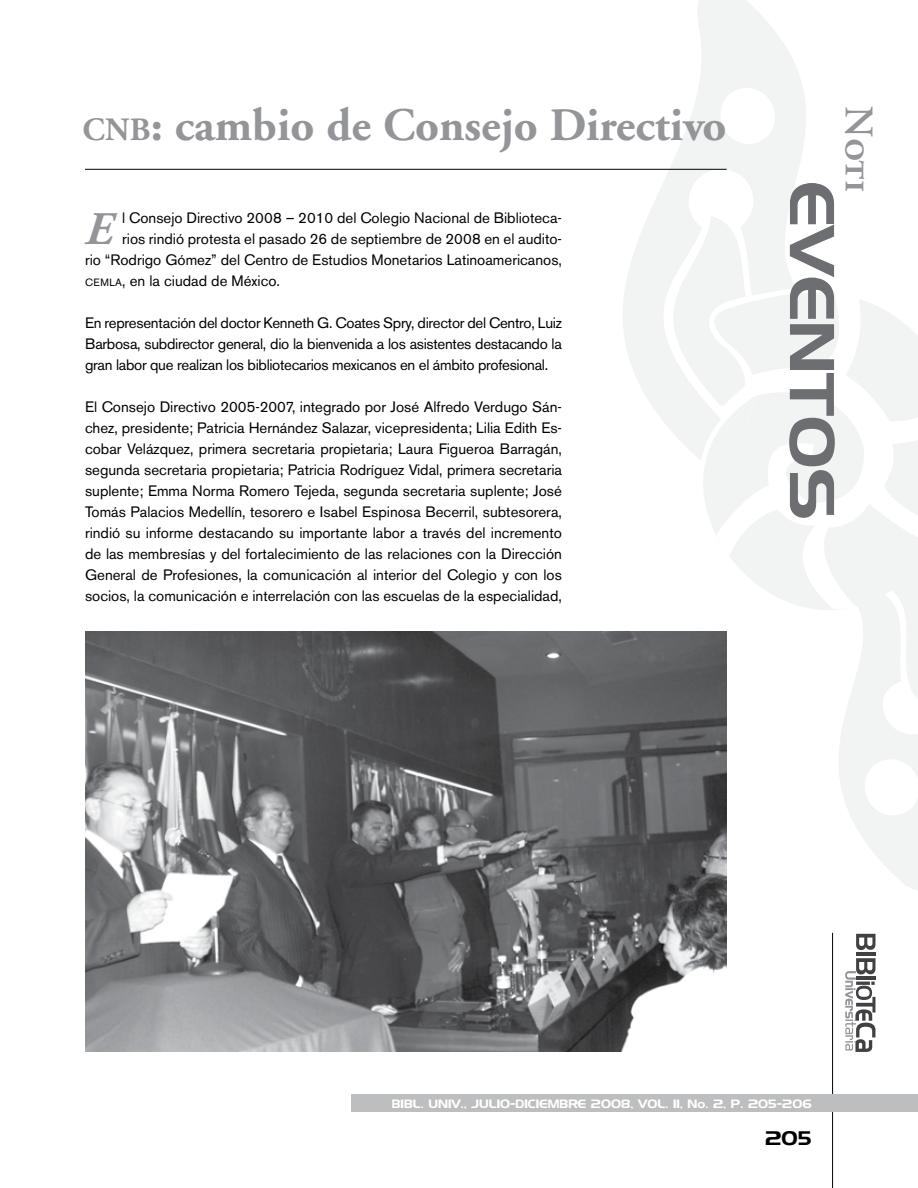
<style>
.page{position:relative;width:918px;height:1188px;background:#fff}
.page>*{position:absolute;margin:0;border:0;box-sizing:border-box;transform-origin:0 0}
.t1{font:63px "Denmark";color:#6d6e71}
.t2{font:italic 700 46.65px "Adobe Garamond";color:#939598}
.t3{font:46.5px "Adobe Garamond Bold Os F";color:#939598}
.t4{font:40.5px "Adobe Garamond Semibold SC";color:#939598}
.t5{font:19.5px "Denmark";color:#000}
.t6{font:15px/21px "Akzidenz Grotesk BE";color:#000;text-align:justify}
.t7{font:12px "Denmark";color:#fff}
.s1{font-size:32.55px}
.s2{font-size:10.5px}
</style>
<div class="page">
<svg style="left:839px;top:632px;width:79px;height:258px;fill:#f2f3f3"></svg>
<svg style="left:623px;top:0;width:183px;height:453px"></svg>
<svg style="left:623px;top:216px;width:128px;height:191px"></svg>
<svg style="left:693px;top:290px;width:225px;height:342px;fill:#f2f3f3"></svg>
<hr style="left:832px;top:933px;width:1px;height:255px;background:#000">
<svg style="left:856px;top:934px;width:19px;height:16px"></svg>
<hr style="left:856px;top:952px;width:19px;height:4px;background:#414042">
<svg style="left:845px;top:958px;width:30px;height:94px"></svg>
<div style="left:351px;top:1094px;width:567px;height:17px;background:#bcbec0"></div>
<hr style="left:85px;top:169px;width:642px;height:1px;background:#000">
<img style="left:85px;top:631px;width:642px;height:420px">
<h3 class="t3" style="left:83px;top:100px;width:646px"><span class="s1">cnb</span>: cambio de Consejo Directivo</h3>
<h2 class="t2" style="left:85px;top:203px;width:29px">E</h2>
<p class="t6" style="left:122px;top:207px;width:441px">l Consejo Directivo 2008 – 2010 del Colegio Nacional de Biblioteca-</p>
<p class="t6" style="left:122px;top:228px;width:441px">rios rindió protesta el pasado 26 de septiembre de 2008 en el audito-</p>
<p class="t6" style="left:85px;top:249px;width:478px">rio “Rodrigo Gómez” del Centro de Estudios Monetarios Latinoamericanos,</p>
<p class="t6" style="left:85px;top:270px;width:197px"><span class="s2">CEMLA</span>, en la ciudad de México.</p>
<p class="t6" style="left:85px;top:312px;width:478px">En representación del doctor Kenneth G. Coates Spry, director del Centro, Luiz Barbosa, subdirector general, dio la bienvenida a los asistentes destacando la gran labor que realizan los bibliotecarios mexicanos en el ámbito profesional.</p>
<p class="t6" style="left:85px;top:396px;width:478px">El Consejo Directivo 2005-2007, integrado por José Alfredo Verdugo Sán&shy;chez, presidente; Patricia Hernández Salazar, vicepresidenta; Lilia Edith Es&shy;cobar Velázquez, primera secretaria propietaria; Laura Figueroa Barragán, segunda secretaria propietaria; Patricia Rodríguez Vidal, primera secretaria suplente; Emma Norma Romero Tejeda, segunda secretaria suplente; José Tomás Palacios Medellín, tesorero e Isabel Espinosa Becerril, subtesorera, rindió su informe destacando su importante labor a través del incremento de las membresías y del fortalecimiento de las relaciones con la Dirección General de Profesiones, la comunicación al interior del Colegio y con los socios, la comunicación e interrelación con las escuelas de la especialidad,</p>
<h1 class="t1" style="left:850px;top:181px;width:340px;rotate:90deg">EVENTOS</h1>
<h3 class="t4" style="left:881px;top:106px;width:87px;rotate:90deg">Noti</h3>
<p class="t7" style="left:392px;top:1096px;width:421px">BIBL. UNIV., JULIO-DICIEMBRE 2008, VOL. 11, No. 2, P. 205-206</p>
<h3 class="t5" style="left:765px;top:1127px;width:48px">205</h3>
</div>
